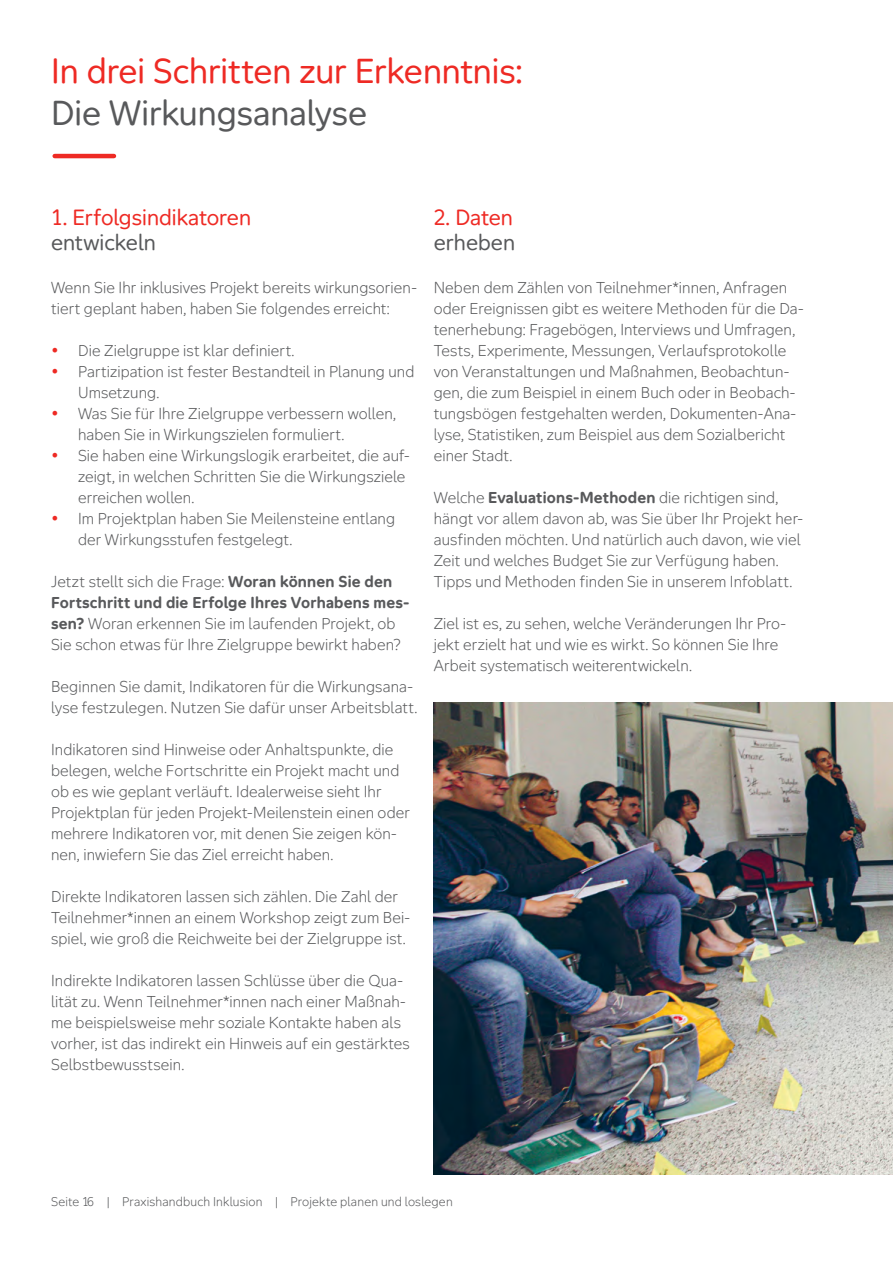
<style>
.page{position:relative;width:893px;height:1263px;background:#fff}
.page>*{position:absolute;margin:0;border:0;box-sizing:border-box;transform-origin:0 0}
.t1{font:33px "Aktion Mensch";color:#ee2a24}
.t2{font:33px "Aktion Mensch";color:#58595b}
.t3{font:21px "Aktion Mensch";color:#ee2a24}
.t4{font:21px "Aktion Mensch";color:#58595b}
.t5{font:300 15px/21px "Aktion Mensch";letter-spacing:.005em;color:#58595b}
.t6{font:300 12px "Aktion Mensch";letter-spacing:.015em;color:#58595b}
.s1{font-weight:700;color:#ee2a24}
.s2{font-weight:700}
</style>
<div class="page">
<hr style="left:55px;top:154px;width:59px;height:4px;background:#ee2a24">
<img style="left:434px;top:702px;width:459px;height:473px">
<h1 class="t1" style="left:51px;top:46px;width:473px">In drei Schritten zur Erkenntnis:</h1>
<h1 class="t2" style="left:51px;top:88px;width:318px">Die Wirkungsanalyse</h1>
<h2 class="t3" style="left:51px;top:202px;width:202px">1. Erfolgsindikatoren</h2>
<h2 class="t4" style="left:51px;top:227px;width:106px">entwickeln</h2>
<p class="t5" style="left:51px;top:277px;width:367px">Wenn Sie Ihr inklusives Projekt bereits wirkungsorien&shy;tiert geplant haben, haben Sie folgendes erreicht:</p>
<p class="t5" style="left:51px;top:340px;width:245px"><span class="s1">•</span> Die Zielgruppe ist klar definiert.</p>
<p class="t5" style="left:78px;top:361px;width:338px;text-indent:-27px"><span class="s1">•</span> Partizipation ist fester Bestandteil in Planung und<br>Umsetzung.</p>
<p class="t5" style="left:78px;top:403px;width:320px;text-indent:-27px"><span class="s1">•</span> Was Sie für Ihre Zielgruppe verbessern wollen, haben Sie in Wirkungszielen formuliert.</p>
<p class="t5" style="left:78px;top:445px;width:333px;text-indent:-27px"><span class="s1">•</span> Sie haben eine Wirkungslogik erarbeitet, die auf&shy;zeigt, in welchen Schritten Sie die Wirkungsziele erreichen wollen.</p>
<p class="t5" style="left:78px;top:508px;width:319px;text-indent:-27px"><span class="s1">•</span> Im Projektplan haben Sie Meilensteine entlang der Wirkungsstufen festgelegt.</p>
<p class="t5" style="left:51px;top:571px;width:360px">Jetzt stellt sich die Frage: <span class="s2">Woran können Sie den Fortschritt und die Erfolge Ihres Vorhabens mes&shy;sen?</span> Woran erkennen Sie im laufenden Projekt, ob Sie schon etwas für Ihre Zielgruppe bewirkt haben?</p>
<p class="t5" style="left:51px;top:676px;width:368px">Beginnen Sie damit, Indikatoren für die Wirkungsana&shy;lyse festzulegen. Nutzen Sie dafür unser Arbeitsblatt.</p>
<p class="t5" style="left:51px;top:739px;width:360px">Indikatoren sind Hinweise oder Anhaltspunkte, die belegen, welche Fortschritte ein Projekt macht und ob es wie geplant verläuft. Idealerweise sieht Ihr Projektplan für jeden Projekt-Meilenstein einen oder mehrere Indikatoren vor, mit denen Sie zeigen kön&shy;nen, inwiefern Sie das Ziel erreicht haben.</p>
<p class="t5" style="left:51px;top:886px;width:361px">Direkte Indikatoren lassen sich zählen. Die Zahl der<br>Teilnehmer*innen an einem Workshop zeigt zum Bei&shy;spiel, wie groß die Reichweite bei der Zielgruppe ist.</p>
<p class="t5" style="left:51px;top:970px;width:360px">Indirekte Indikatoren lassen Schlüsse über die Qua&shy;lität zu. Wenn Teilnehmer*innen nach einer Maßnah&shy;me beispielsweise mehr soziale Kontakte haben als vorher, ist das indirekt ein Hinweis auf ein gestärktes Selbstbewusstsein.</p>
<h2 class="t3" style="left:434px;top:202px;width:81px">2. Daten</h2>
<h2 class="t4" style="left:434px;top:227px;width:83px">erheben</h2>
<p class="t5" style="left:434px;top:277px;width:371px">Neben dem Zählen von Teilnehmer*innen, Anfragen oder Ereignissen gibt es weitere Methoden für die Da&shy;tenerhebung: Fragebögen, Interviews und Umfragen, Tests, Experimente, Messungen, Verlaufsprotokolle von Veranstaltungen und Maßnahmen, Beobachtun&shy;gen, die zum Beispiel in einem Buch oder in Beobach&shy;tungsbögen festgehalten werden, Dokumenten-Ana&shy;lyse, Statistiken, zum Beispiel aus dem Sozialbericht einer Stadt.</p>
<p class="t5" style="left:434px;top:487px;width:371px">Welche <span class="s2">Evaluations-Methoden</span> die richtigen sind, hängt vor allem davon ab, was Sie über Ihr Projekt her&shy;ausfinden möchten. Und natürlich auch davon, wie viel Zeit und welches Budget Sie zur Verfügung haben.<br>Tipps und Methoden finden Sie in unserem Infoblatt.</p>
<p class="t5" style="left:434px;top:613px;width:354px">Ziel ist es, zu sehen, welche Veränderungen Ihr Pro&shy;jekt erzielt hat und wie es wirkt. So können Sie Ihre<br>Arbeit systematisch weiterentwickeln.</p>
<p class="t6" style="left:51px;top:1194px;width:403px">Seite 16 | Praxishandbuch Inklusion | Projekte planen und loslegen</p>
</div>
